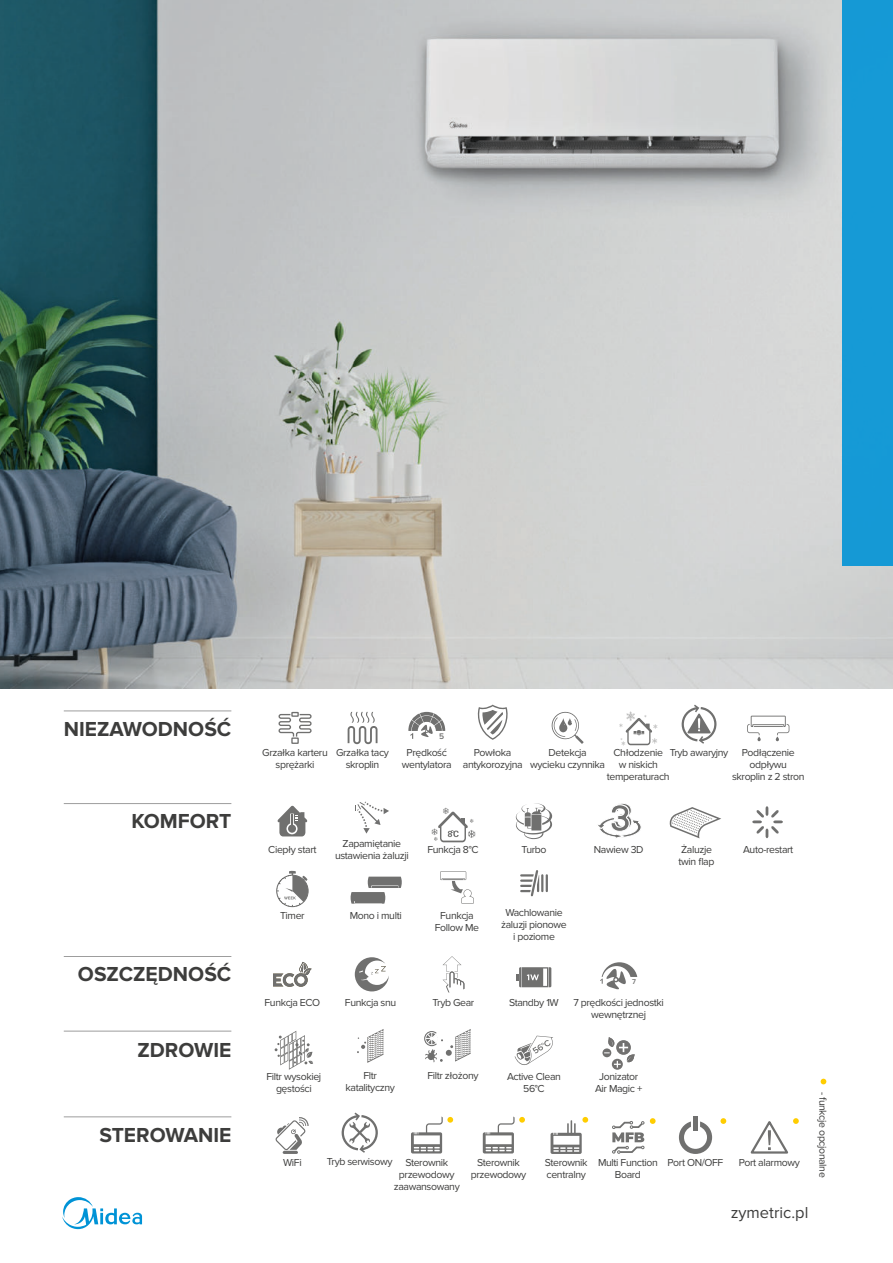
<style>
.page{position:relative;width:893px;height:1263px;background:#fff}
.page>*{position:absolute;margin:0;border:0;box-sizing:border-box;transform-origin:0 0}
.t1{font:700 21px "Proxima Nova";color:#3d3d3c}
.t2{font:16.5px "Proxima Nova";color:#3d3d3c}
.t3{font:10.5px/12px "Proxima Nova";letter-spacing:-.035em;color:#3d3d3c;text-align:center}
.t4{font:600 8.4px "Proxima Nova";color:#70706f}
.t5{font:600 7.2px "Proxima Nova";color:#70706f}
</style>
<div class="page">
<svg style="left:62px;top:1197px;width:80px;height:32px"></svg>
<img style="left:0;top:0;width:893px;height:689px">
<div style="left:842px;top:0;width:51px;height:566px;background:#169ad6"></div>
<svg style="left:273px;top:962px;width:39px;height:25px"></svg>
<svg style="left:355px;top:957px;width:34px;height:34px"></svg>
<svg style="left:443px;top:956px;width:21px;height:36px"></svg>
<svg style="left:752px;top:806px;width:31px;height:32px"></svg>
<svg style="left:276px;top:871px;width:32px;height:36px"></svg>
<svg style="left:277px;top:806px;width:31px;height:30px"></svg>
<div style="left:288px;top:825px;width:8px;height:8px;background:#70706f;border-radius:50%"></div>
<svg style="left:432px;top:808px;width:43px;height:34px"></svg>
<svg style="left:350px;top:877px;width:52px;height:27px"></svg>
<hr style="left:283px;top:1151px;width:15px;height:3px;background:#70706f">
<svg style="left:275px;top:1117px;width:34px;height:33px"></svg>
<svg style="left:600px;top:962px;width:37px;height:28px"></svg>
<svg style="left:517px;top:967px;width:34px;height:20px"></svg>
<svg style="left:275px;top:1031px;width:38px;height:39px"></svg>
<hr style="left:64px;top:710px;width:167px;height:1px;background:#9d9d9d">
<hr style="left:64px;top:803px;width:167px;height:1px;background:#9d9d9d">
<hr style="left:64px;top:956px;width:167px;height:1px;background:#9d9d9d">
<hr style="left:64px;top:1031px;width:167px;height:1px;background:#9d9d9d">
<hr style="left:64px;top:1116px;width:167px;height:1px;background:#9d9d9d">
<svg style="left:516px;top:803px;width:36px;height:36px"></svg>
<svg style="left:440px;top:871px;width:34px;height:33px"></svg>
<svg style="left:521px;top:870px;width:27px;height:27px"></svg>
<svg style="left:411px;top:1116px;width:42px;height:37px"></svg>
<svg style="left:483px;top:1116px;width:42px;height:37px"></svg>
<svg style="left:341px;top:1112px;width:37px;height:41px"></svg>
<svg style="left:821px;top:1079px;width:5px;height:5px"></svg>
<svg style="left:681px;top:705px;width:36px;height:39px"></svg>
<svg style="left:348px;top:712px;width:29px;height:32px"></svg>
<svg style="left:619px;top:711px;width:38px;height:35px"></svg>
<svg style="left:551px;top:711px;width:33px;height:33px"></svg>
<svg style="left:408px;top:712px;width:37px;height:27px"></svg>
<svg style="left:477px;top:705px;width:31px;height:35px"></svg>
<svg style="left:278px;top:711px;width:34px;height:33px"></svg>
<svg style="left:747px;top:716px;width:42px;height:25px"></svg>
<svg style="left:355px;top:801px;width:34px;height:32px"></svg>
<svg style="left:598px;top:803px;width:43px;height:35px"></svg>
<svg style="left:669px;top:807px;width:52px;height:31px"></svg>
<svg style="left:515px;top:1036px;width:38px;height:29px"></svg>
<svg style="left:602px;top:1037px;width:33px;height:33px"></svg>
<svg style="left:679px;top:1121px;width:33px;height:33px"></svg>
<div style="left:693px;top:1116px;width:5px;height:15px;background:#70706f"></div>
<svg style="left:551px;top:1117px;width:37px;height:37px"></svg>
<svg style="left:750px;top:1118px;width:49px;height:36px"></svg>
<svg style="left:720px;top:1118px;width:6px;height:6px"></svg>
<svg style="left:650px;top:1118px;width:6px;height:6px"></svg>
<svg style="left:612px;top:1121px;width:32px;height:33px"></svg>
<svg style="left:424px;top:1029px;width:47px;height:33px"></svg>
<svg style="left:357px;top:1029px;width:27px;height:34px"></svg>
<h1 class="t1" style="left:64px;top:717px;width:169px">NIEZAWODNOŚĆ</h1>
<h1 class="t1" style="left:131px;top:810px;width:101px">KOMFORT</h1>
<h1 class="t1" style="left:78px;top:963px;width:155px">OSZCZĘDNOŚĆ</h1>
<h1 class="t1" style="left:137px;top:1038px;width:95px">ZDROWIE</h1>
<h1 class="t1" style="left:99px;top:1123px;width:133px">STEROWANIE</h1>
<p class="t4" style="left:439px;top:733px;width:7px">5</p>
<p class="t3" style="left:402px;top:746px;width:51px">Prędkość wentylatora</p>
<p class="t3" style="left:262px;top:746px;width:67px">Grzałka karteru sprężarki</p>
<p class="t3" style="left:732px;top:747px;width:74px">Podłączenie odpływu skroplin z 2 stron</p>
<p class="t3" style="left:336px;top:746px;width:55px">Grzałka tacy</p>
<p class="t3" style="left:670px;top:747px;width:60px">Tryb awaryjny</p>
<p class="t3" style="left:346px;top:758px;width:35px">skroplin</p>
<p class="t3" style="left:607px;top:747px;width:64px">Chłodzenie<br>w niskich temperaturach</p>
<p class="t3" style="left:463px;top:746px;width:61px">Powłoka antykorozyjna</p>
<p class="t3" style="left:530px;top:746px;width:76px">Detekcja wycieku czynnika</p>
<p class="t3" style="left:335px;top:838px;width:75px">Zapamiętanie ustawienia żaluzji</p>
<p class="t3" style="left:268px;top:843px;width:50px">Ciepły start</p>
<p class="t3" style="left:427px;top:843px;width:53px">Funkcja 8°C</p>
<p class="t3" style="left:522px;top:843px;width:26px">Turbo</p>
<p class="t3" style="left:280px;top:910px;width:26px">Timer</p>
<p class="t3" style="left:350px;top:910px;width:54px">Mono i multi</p>
<p class="t3" style="left:435px;top:910px;width:46px">Funkcja<br>Follow Me</p>
<p class="t3" style="left:501px;top:906px;width:67px">Wachlowanie żaluzji pionowe i poziome</p>
<p class="t3" style="left:594px;top:843px;width:51px">Nawiew 3D</p>
<p class="t3" style="left:678px;top:843px;width:37px;text-align:left">Żaluzje twin flap</p>
<p class="t5" style="left:632px;top:978px;width:5px">7</p>
<p class="t3" style="left:265px;top:997px;width:57px">Funkcja ECO</p>
<p class="t3" style="left:345px;top:997px;width:53px">Funkcja snu</p>
<p class="t3" style="left:433px;top:997px;width:43px">Tryb Gear</p>
<p class="t3" style="left:509px;top:997px;width:51px">Standby 1W</p>
<p class="t3" style="left:573px;top:997px;width:92px">7 prędkości jednostki wewnętrznej</p>
<p class="t3" style="left:743px;top:843px;width:52px">Auto-restart</p>
<p class="t3" style="left:266px;top:1070px;width:56px">Filtr wysokiej gęstości</p>
<p class="t3" style="left:363px;top:1069px;width:15px">Fltr</p>
<p class="t3" style="left:427px;top:1070px;width:53px">Filtr złożony</p>
<p class="t3" style="left:345px;top:1081px;width:51px">katalityczny</p>
<p class="t3" style="left:507px;top:1070px;width:55px">Active Clean<br>56°C</p>
<p class="t3" style="left:595px;top:1070px;width:49px">Jonizator<br>Air Magic +</p>
<p class="t3" style="left:283px;top:1156px;width:20px">WiFi</p>
<p class="t3" style="left:327px;top:1156px;width:67px">Tryb serwisowy</p>
<p class="t3" style="left:394px;top:1156px;width:68px">Sterownik przewodowy zaawansowany</p>
<p class="t3" style="left:471px;top:1156px;width:57px">Sterownik przewodowy</p>
<p class="t3" style="left:545px;top:1156px;width:44px">Sterownik</p>
<p class="t3" style="left:668px;top:1156px;width:57px">Port ON/OFF</p>
<p class="t3" style="left:739px;top:1156px;width:63px">Port alarmowy</p>
<p class="t3" style="left:547px;top:1168px;width:41px">centralny</p>
<p class="t3" style="left:598px;top:1156px;width:61px">Multi Function<br>Board</p>
<h2 class="t2" style="left:731px;top:1205px;width:79px">zymetric.pl</h2>
<p class="t3" style="left:829px;top:1092px;width:87px;rotate:90deg">- funkcje opcjonalne</p>
</div>
